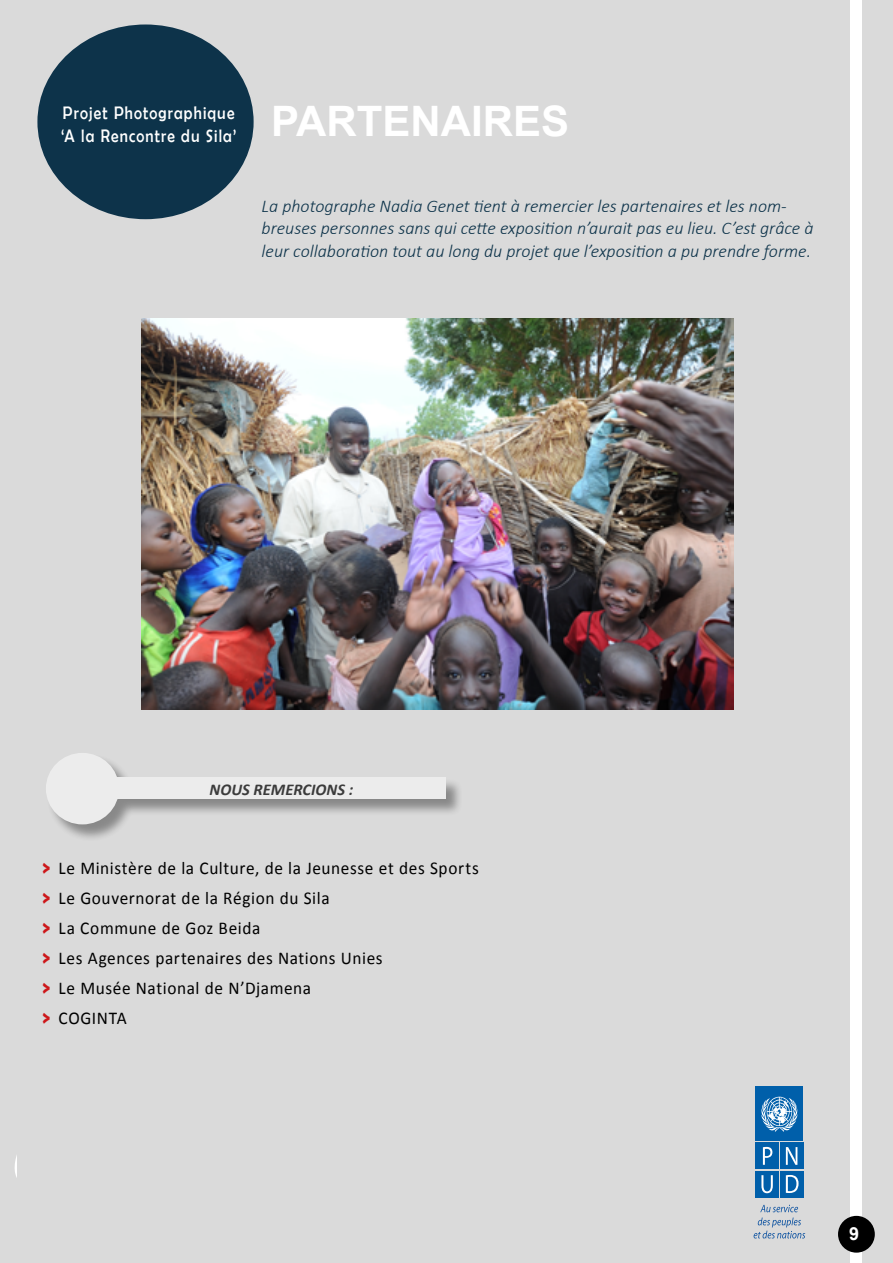
<style>
.page{position:relative;width:893px;height:1263px;background:#dadada}
.page>*{position:absolute;margin:0;border:0;box-sizing:border-box;transform-origin:0 0}
.t1{font:700 42px "Arial";color:#fff}
.t2{font:18.15px/23.1px "Berlin Sans FB";letter-spacing:.075em;color:#fff;scale:.85 1}
.t3{font:italic 300 18px/22.5px "Calibri";color:#0d334a}
.t4{font:18px/30px "Calibri";letter-spacing:.035em;color:#000;scale:.96 1}
.t5{font:700 18px "Arial";color:#fff}
.t6{font:italic 700 16.5px "Calibri";color:#000}
.s1{font-family:"Berlin Sans FB Demi";font-weight:700;font-size:21px;color:#cd171a}
</style>
<div class="page">
<div style="left:850px;top:0;width:12px;height:1263px;background:#fff"></div>
<div style="left:838px;top:1216px;width:37px;height:36px;background:#000;border-radius:50%"></div>
<img style="left:141px;top:318px;width:593px;height:392px">
<div style="left:756px;top:1143px;width:23px;height:26px;background:#005faa"></div>
<div style="left:780px;top:1143px;width:23px;height:26px;background:#005faa"></div>
<div style="left:756px;top:1086px;width:47px;height:55px;background:#005faa"></div>
<svg style="left:761px;top:1097px;width:37px;height:35px"></svg>
<svg style="left:753px;top:1147px;width:52px;height:91px"></svg>
<div style="left:47px;top:754px;width:416px;height:87px;background:#000;opacity:.75"></div>
<div style="left:46px;top:753px;width:73px;height:71px;background:#ececec;border-radius:50%"></div>
<div style="left:82px;top:777px;width:364px;height:22px;background:#ececec"></div>
<div style="left:37px;top:24px;width:217px;height:195px;background:#0d334a;border-radius:50%"></div>
<p class="t2" style="left:61px;top:101px;width:208px">Projet Photographique ‘A la Rencontre du Sila’</p>
<h1 class="t1" style="left:271px;top:92px;width:299px">PARTENAIRES</h1>
<p class="t3" style="left:262px;top:194px;width:553px">La photographe Nadia Genet tient à remercier les partenaires et les nom&shy;breuses personnes sans qui cette exposition n’aurait pas eu lieu. C’est grâce à leur collaboration tout au long du projet que l’exposition a pu prendre forme.</p>
<p class="t6" style="left:210px;top:778px;width:145px">NOUS REMERCIONS :</p>
<p class="t4" style="left:43px;top:852px;width:456px"><span class="s1">&gt;</span> Le Ministère de la Culture, de la Jeunesse et des Sports <span class="s1">&gt;</span> Le Gouvernorat de la Région du Sila<br><span class="s1">&gt;</span> La Commune de Goz Beida<br><span class="s1">&gt;</span> Les Agences partenaires des Nations Unies<br><span class="s1">&gt;</span> Le Musée National de N’Djamena<br><span class="s1">&gt;</span> COGINTA</p>
<p class="t5" style="left:849px;top:1221px;width:12px">9</p>
</div>
